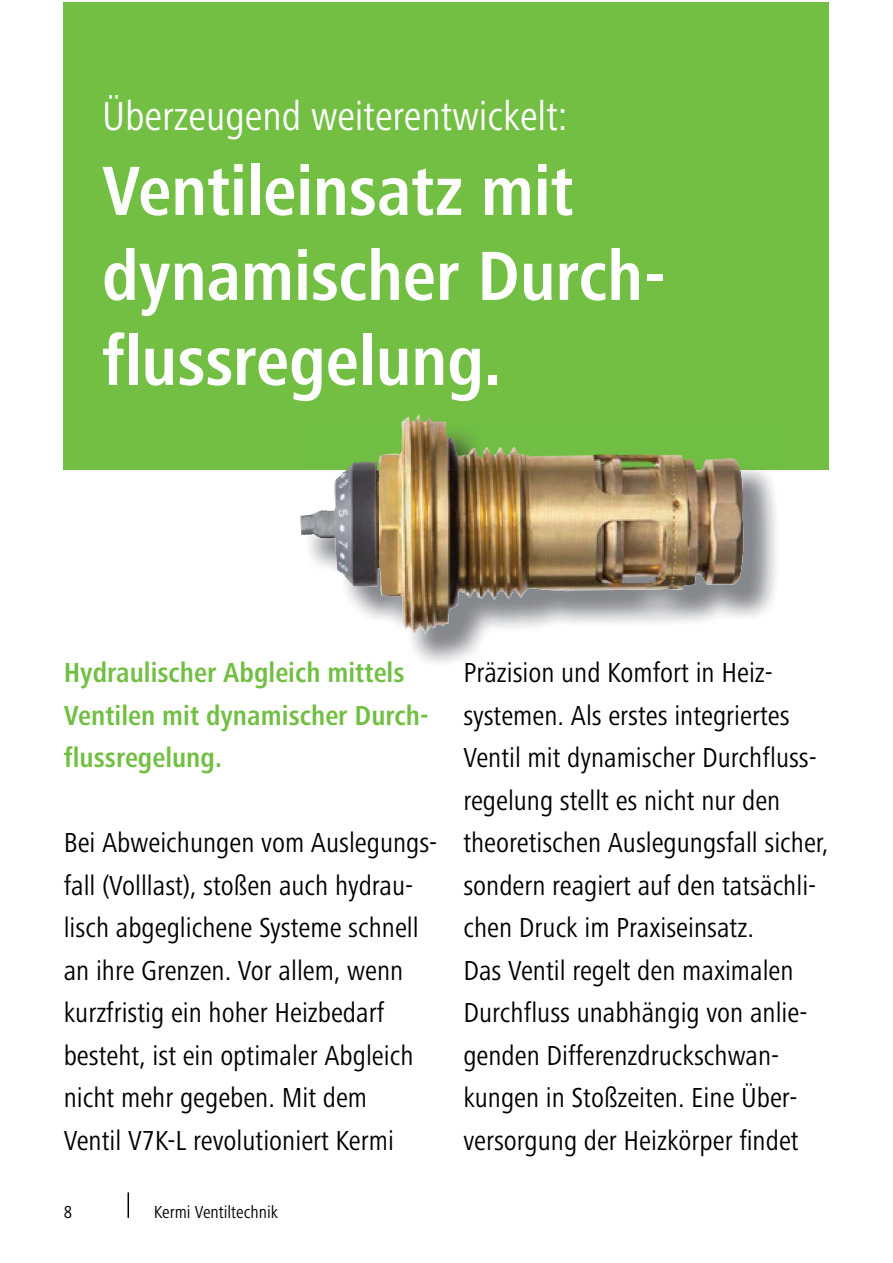
<style>
.page{position:relative;width:893px;height:1263px;background:#fff}
.page>*{position:absolute;margin:0;border:0;box-sizing:border-box;transform-origin:0 0}
.t1{font:700 condensed 72px/85.1px "Frutiger Next LTW1 G";letter-spacing:-.005em;color:#fff}
.t2{font:condensed 42px "Frutiger Next LTW1 G";color:#fff}
.t3{font:condensed 28.5px/42.5px "Frutiger Next LTW1 G";color:#000}
.t4{font:700 condensed 28.5px/42.5px "Frutiger Next LTW1 G";color:#72bf44}
.t5{font:condensed 18px "Frutiger Next LTW1 G";color:#000}
.s1{color:#70bf44}
</style>
<div class="page">
<svg style="left:128px;top:1192px;width:1px;height:26px"></svg>
<div style="left:64px;top:2px;width:765px;height:468px;background:#72bf44"></div>
<img style="left:300px;top:515px;width:5px;height:20px">
<img style="left:403px;top:414px;width:29px;height:7px">
<img style="left:305px;top:470px;width:439px;height:164px">
<img style="left:347px;top:421px;width:393px;height:49px">
<h2 class="t2" style="left:102px;top:98px;width:467px">Überzeugend weiterentwickelt:</h2>
<h1 class="t1" style="left:102px;top:154px;width:565px">Ventileinsatz mit dynamischer Durch&shy;flussregelung.</h1>
<p class="t4" style="left:64px;top:654px;width:366px">Hydraulischer Abglei<span class="s1">ch mittels<br></span>Ventilen mit dynamischer Durch&shy;flussregelung.</p>
<p class="t3" style="left:64px;top:824px;width:375px">Bei Abweichungen vom Auslegungs&shy;fall (Volllast), stoßen auch hydrau&shy;lisch abgeglichene Systeme schnell an ihre Grenzen. Vor allem, wenn kurzfristig ein hoher Heizbedarf besteht, ist ein optimaler Abgleich nicht mehr gegeben. Mit dem<br>Ventil V7K-L revolutioniert Kermi</p>
<p class="t5" style="left:64px;top:1204px;width:10px">8</p>
<p class="t5" style="left:154px;top:1204px;width:126px">Kermi Ventiltechnik</p>
<p class="t3" style="left:463px;top:654px;width:367px">Präzision und Komfort in Heiz&shy;systemen. Als erstes integriertes Ventil mit dynamischer Durchfluss&shy;regelung stellt es nicht nur den theoretischen Auslegungsfall sicher, sondern reagiert auf den tatsächli&shy;chen Druck im Praxiseinsatz.<br>Das Ventil regelt den maximalen Durchfluss unabhängig von anlie&shy;genden Differenzdruckschwan&shy;kungen in Stoßzeiten. Eine Über&shy;versorgung der Heizkörper findet</p>
</div>
